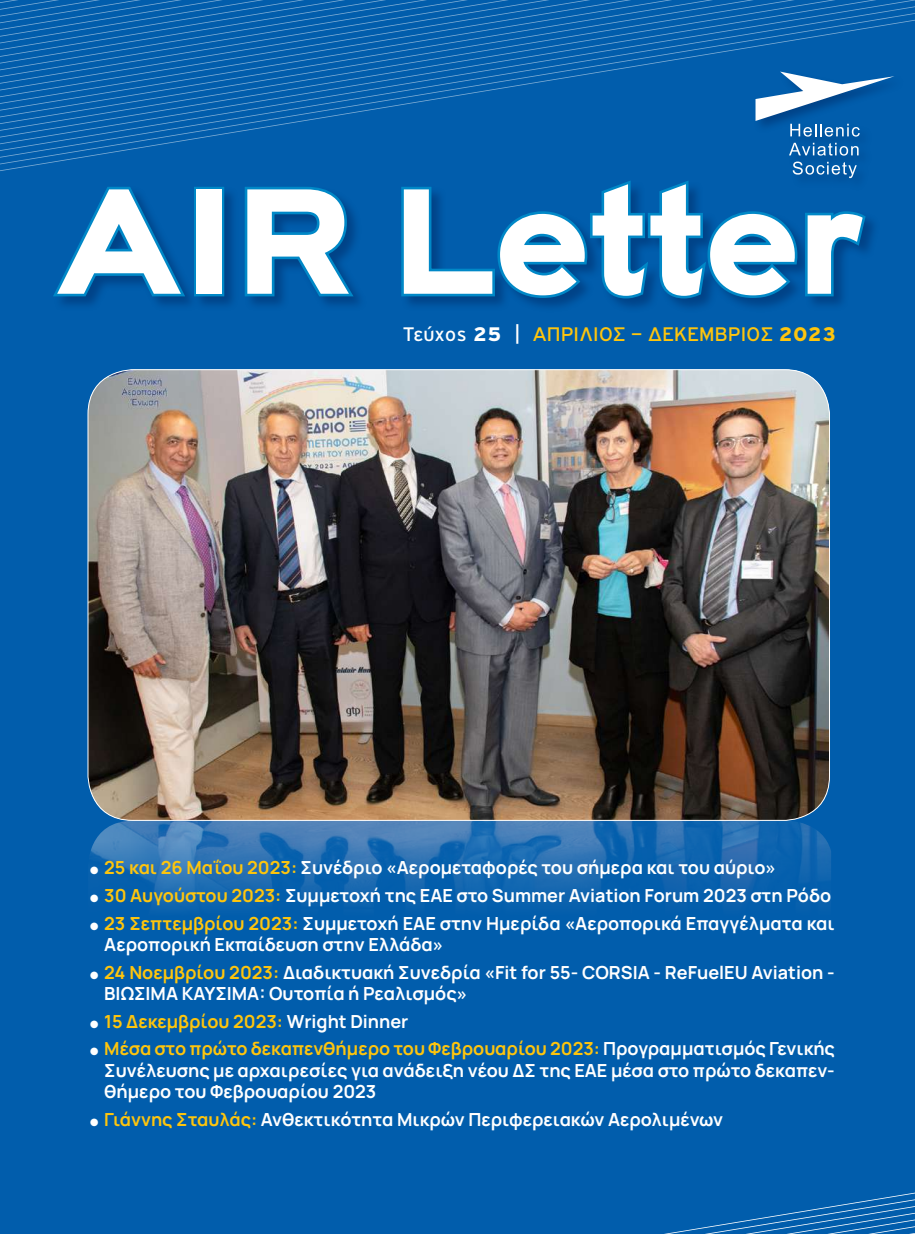
<style>
.page{position:relative;width:915px;height:1234px;background:#fff}
.page>*{position:absolute;margin:0;border:0;box-sizing:border-box;transform-origin:0 0}
.t1{font:900 160.2px "PF Highway Gothic Ext";letter-spacing:-.02em;color:#fff}
.t2{font:21px "PF Highway Gothic";letter-spacing:.025em;color:#fec50d}
.t3{font:700 18px/21.3px "Manrope";color:#fff}
.t4{font:700 18px "Manrope";color:#fec50d}
.s1{color:#fff}
.s2{font-weight:900;color:#fff}
.s3{font-size:22.5px;color:#fff}
.s4{font-weight:900}
.s5{color:#fec50d}
</style>
<div class="page">
<div style="left:0;top:0;width:914px;height:1233px;background:#015dac"></div>
<img style="left:88px;top:369px;width:742px;height:540px">
<div style="left:53px;top:180px;width:827px;height:133px;background:#002964;opacity:.5"></div>
<svg style="left:53px;top:191px;width:136px;height:108px"></svg>
<div style="left:194px;top:187px;width:30px;height:109px;border:5px solid #0088c7"></div>
<svg style="left:242px;top:191px;width:116px;height:110px"></svg>
<svg style="left:398px;top:191px;width:470px;height:110px"></svg>
<svg style="left:53px;top:184px;width:827px;height:7px"></svg>
<svg style="left:53px;top:178px;width:827px;height:6px"></svg>
<svg style="left:0;top:134px;width:860px;height:6px"></svg>
<svg style="left:0;top:128px;width:860px;height:6px"></svg>
<svg style="left:0;top:121px;width:859px;height:7px"></svg>
<svg style="left:0;top:115px;width:804px;height:6px"></svg>
<svg style="left:0;top:109px;width:822px;height:6px"></svg>
<svg style="left:0;top:0;width:914px;height:109px"></svg>
<svg style="left:0;top:0;width:911px;height:103px"></svg>
<svg style="left:0;top:0;width:909px;height:96px"></svg>
<svg style="left:0;top:0;width:906px;height:90px"></svg>
<svg style="left:0;top:0;width:903px;height:84px"></svg>
<svg style="left:0;top:0;width:901px;height:77px"></svg>
<svg style="left:0;top:0;width:898px;height:71px"></svg>
<svg style="left:0;top:0;width:896px;height:65px"></svg>
<svg style="left:0;top:0;width:893px;height:59px"></svg>
<svg style="left:0;top:0;width:891px;height:52px"></svg>
<svg style="left:0;top:0;width:888px;height:46px"></svg>
<svg style="left:609px;top:1192px;width:305px;height:42px"></svg>
<img style="left:88px;top:369px;width:741px;height:451px;border-radius:45px">
<h1 class="t1" style="left:57px;top:152px;width:807px">AIR Letter</h1>
<p class="t2" style="left:403px;top:322px;width:434px"><span class="s1">Τεύχος</span> <span class="s2">25</span> <span class="s3">|</span> AΠΡΙΛΙΟΣ – ΔΕΚΕΜΒΡΙΟΣ <span class="s4">2023</span></p>
<p class="t3" style="left:90px;top:855px;width:687px">● <span class="s5">25 και 26 Μαΐου 2023:</span> Συνέδριο «Αερομεταφορές του σήμερα και του αύριο»</p>
<p class="t3" style="left:90px;top:883px;width:742px">● <span class="s5">30 Αυγούστου 2023:</span> Συμμετοχή της ΕΑΕ στο Summer Aviation Forum 2023 στη Ρόδο</p>
<p class="t3" style="left:104px;top:910px;width:731px;text-indent:-14px">● <span class="s5">23 Σεπτεμβρίου 2023:</span> Συμμετοχή ΕΑΕ στην Ημερίδα «Αεροπορικά Επαγγέλματα και<br>Αεροπορική Εκπαίδευση στην Ελλάδα»</p>
<p class="t3" style="left:104px;top:959px;width:731px;text-indent:-14px">● <span class="s5">24 Νοεμβρίου 2023:</span> Διαδικτυακή Συνεδρία «Fit for 55- CORSIA - ReFuelEU Aviation -<br>ΒΙΩΣΙΜΑ ΚΑΥΣΙΜΑ: Ουτοπία ή Ρεαλισμός»</p>
<p class="t4" style="left:90px;top:1005px;width:320px"><span class="s1">●</span> 15 Δεκεμβρίου 2023: <span class="s1">Wright Dinner</span></p>
<p class="t3" style="left:104px;top:1036px;width:731px;text-align:justify;text-indent:-14px">● <span class="s5">Mέσα στο πρώτο δεκαπενθήμερο του Φεβρουαρίου 2023:</span> Προγραμματισμός Γενικής Συνέλευσης με αρχαιρεσίες για ανάδειξη νέου ΔΣ της ΕΑΕ μέσα στο πρώτο δεκαπεν&shy;θήμερο του Φεβρουαρίου 2023</p>
<p class="t3" style="left:90px;top:1106px;width:634px">● <span class="s5">Γιάννης Σταυλάς:</span> Ανθεκτικότητα Μικρών Περιφερειακών Αερολιμένων</p>
</div>
